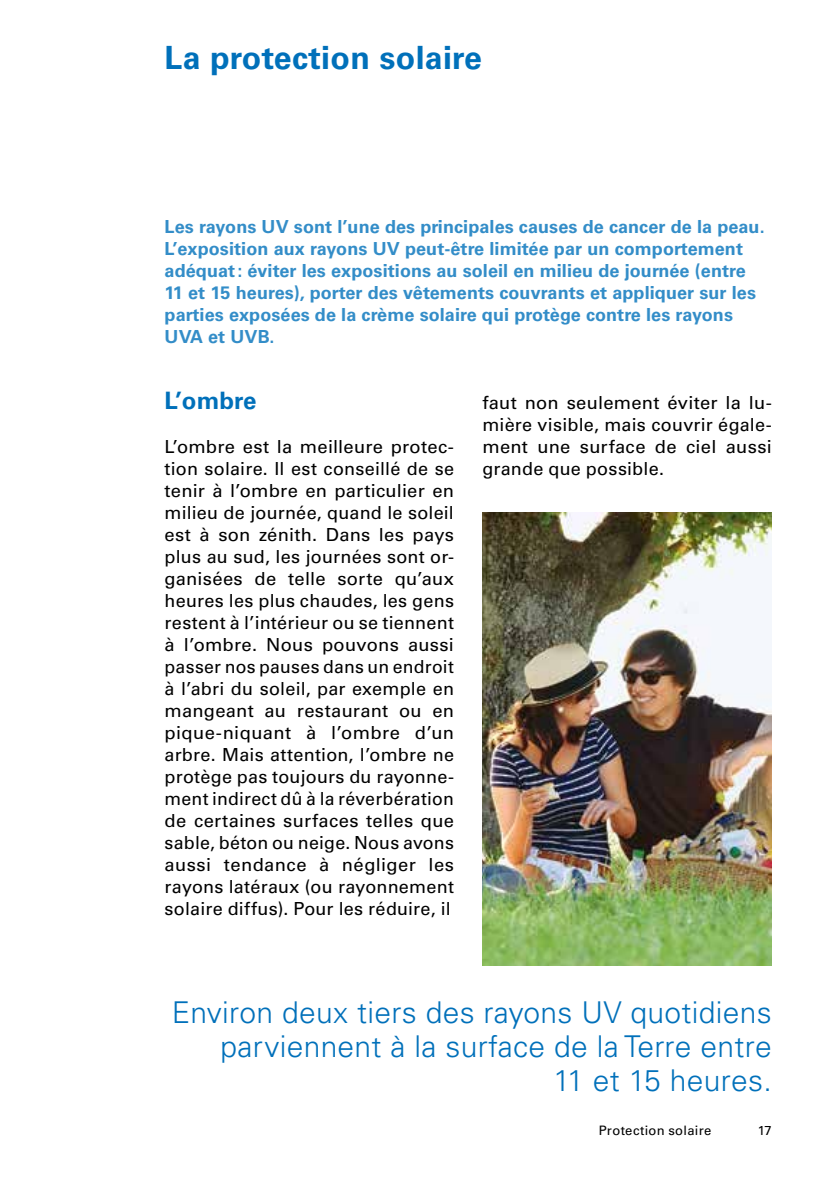
<style>
.page{position:relative;width:840px;height:1191px;background:#fff}
.page>*{position:absolute;margin:0;border:0;box-sizing:border-box;transform-origin:0 0}
.t1{font:700 32px "Univers LT Std";letter-spacing:.01em;color:#0070ba}
.t2{font:300 30px/34px "Univers LT Std";letter-spacing:.01em;color:#0070ba;text-align:right}
.t3{font:700 24px "Univers LT Std";letter-spacing:.005em;color:#0070ba}
.t4{font:18px/22px "Univers LT Std";letter-spacing:.015em;color:#000;text-align:justify}
.t5{font:700 18px/22px "Univers LT Std";letter-spacing:.005em;color:#338dc8}
.t6{font:13px "Univers LT Std";letter-spacing:.025em;color:#000}
</style>
<div class="page">
<img style="left:482px;top:512px;width:289px;height:454px">
<h1 class="t1" style="left:164px;top:38px;width:318px">La protection solaire</h1>
<p class="t5" style="left:164px;top:216px;width:601px">Les rayons UV sont l’une des principales causes de cancer de la peau.<br>L’exposition aux rayons UV peut-être limitée par un comportement adéquat: éviter les expositions au soleil en milieu de journée (entre 11 et 15 heures), porter des vêtements couvrants et appliquer sur les parties exposées de la crème solaire qui protège contre les rayons UVA et UVB.</p>
<h3 class="t3" style="left:164px;top:386px;width:93px">L’ombre</h3>
<p class="t4" style="left:164px;top:435px;width:291px">L’ombre est la meilleure protec&shy;tion solaire. Il est conseillé de se tenir à l’ombre en particulier en milieu de journée, quand le soleil est à son zénith. Dans les pays plus au sud, les journées sont or&shy;ganisées de telle sorte qu’aux heures les plus chaudes, les gens restent à l’intérieur ou se tiennent à l’ombre. Nous pouvons aussi passer nos pauses dans un endroit à l’abri du soleil, par exemple en mangeant au restaurant ou en pique-niquant à l’ombre d’un arbre. Mais attention, l’ombre ne protège pas toujours du rayonne&shy;ment indirect dû à la réverbération de certaines surfaces telles que sable, béton ou neige. Nous avons aussi tendance à négliger les rayons latéraux (ou rayonnement solaire diffus). Pour les réduire, il</p>
<p class="t4" style="left:482px;top:391px;width:291px">faut non seulement éviter la lu&shy;mière visible, mais couvrir égale&shy;ment une surface de ciel aussi grande que possible.</p>
<h2 class="t2" style="left:172px;top:995px;width:601px">Environ deux tiers des rayons UV quotidiens parviennent à la surface de la Terre entre<br>11 et 15 heures.</h2>
<p class="t6" style="left:598px;top:1123px;width:114px">Protection solaire</p>
<p class="t6" style="left:757px;top:1122px;width:16px">17</p>
</div>
